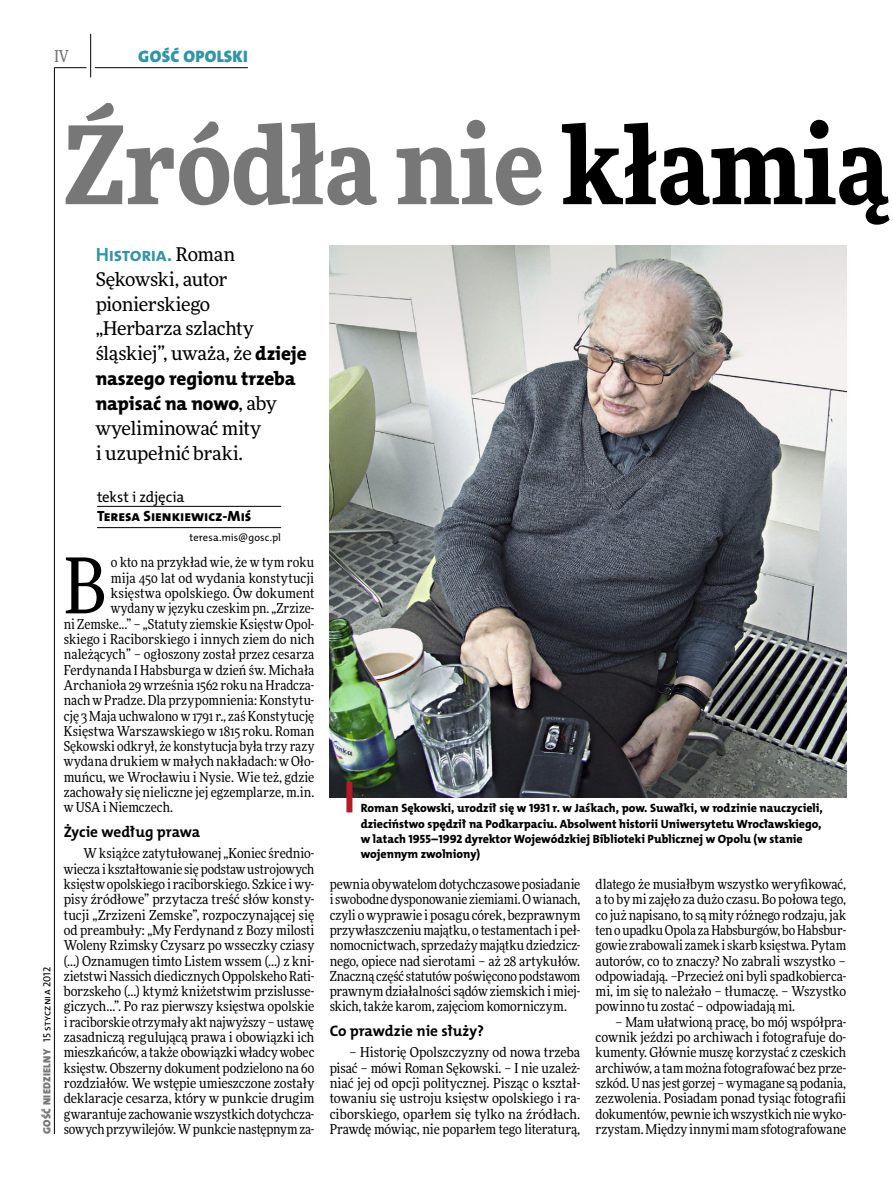
<style>
.page{position:relative;width:893px;height:1191px;background:#fff}
.page>*{position:absolute;margin:0;border:0;box-sizing:border-box;transform-origin:0 0}
.t1{font:900 108px "Freeday Narrow";color:#777778}
.t2{font:76.95px "Freeday Narrow News";color:#000}
.t3{font:19.35px/24.9px "The Mix HP8 Ex Bld";letter-spacing:-.01em;color:#000}
.t4{font:19.35px "The Mix HP7 Bld";letter-spacing:-.02em;color:#2f95a8}
.t5{font:18.9px/24.9px "Freeday News";letter-spacing:-.02em;color:#000}
.t6{font:16.65px "The Mix HP9 Blk";letter-spacing:.02em;color:#2f95a8}
.t7{font:500 16.5px "Freeday Narrow";color:#777778;scale:.9 1}
.t8{font:15.3px "The Mix HP7 Bld";color:#000}
.t9{font:14.85px "The Mix HP8 Ex Bld";color:#000}
.t10{font:14.85px "The Mix HP5 Plain";letter-spacing:-.01em;color:#000}
.t11{font:13.65px/15.3px "Freeday Narrow News";color:#000;text-align:justify}
.t12{font:12px/15.3px "The Mix HP8 Ex Bld";color:#000}
.t13{font:10.5px "The Mix HP9 Blk";letter-spacing:.025em;color:#777778}
.t14{font:10.5px "The Mix HP5 Plain";letter-spacing:.015em;color:#000}
.s1{font-family:"The Mix HP5 Plain";color:#000}
.s2{color:#000}
.s3{font-family:"Freeday News";font-size:18.9px;color:#000}
.s4{font-family:"The Mix HP8 Ex Bld";font-size:19.35px}
.s5{font-family:"Freeday News";font-size:18.9px}
</style>
<div class="page">
<hr style="left:54px;top:67px;width:1px;height:1067px;background:#000">
<hr style="left:90px;top:34px;width:1px;height:43px;background:#000">
<hr style="left:54px;top:67px;width:32px;height:1px;background:#000">
<hr style="left:95px;top:67px;width:153px;height:1px;background:#000">
<hr style="left:97px;top:506px;width:184px;height:1px;background:#000">
<hr style="left:97px;top:527px;width:184px;height:1px;background:#000">
<img style="left:330px;top:246px;width:516px;height:551px">
<div style="left:346px;top:782px;width:6px;height:30px;background:#b51b24"></div>
<p class="t7" style="left:54px;top:46px;width:17px">IV</p>
<p class="t6" style="left:138px;top:46px;width:111px">GOŚĆ OPOLSKI</p>
<p class="t13" style="left:40px;top:1134px;width:169px;rotate:-90deg">GOŚĆ NIEDZIELNY <span class="s1">15 stycznia 2012</span></p>
<h1 class="t1" style="left:64px;top:95px;width:826px">Źródła nie <span class="s2">kłamią</span></h1>
<h3 class="t4" style="left:96px;top:242px;width:141px">Historia. <span class="s3">Roman</span></h3>
<h3 class="t5" style="left:96px;top:266px;width:213px">Sękowski, autor pionierskiego<br>„Herbarza szlachty śląskiej”, uważa, że <span class="s4">dzieje</span></h3>
<h3 class="t3" style="left:96px;top:366px;width:202px">naszego regionu trzeba napisać na nowo<span class="s5">, aby</span></h3>
<h3 class="t5" style="left:96px;top:415px;width:167px">wyeliminować mity i uzupełnić braki.</h3>
<p class="t10" style="left:97px;top:487px;width:89px">tekst i zdjęcia</p>
<p class="t9" style="left:97px;top:507px;width:156px">Teresa Sienkiewicz-Miś</p>
<p class="t14" style="left:189px;top:530px;width:93px">teresa.mis@gosc.pl</p>
<h2 class="t2" style="left:64px;top:538px;width:44px">B</h2>
<p class="t11" style="left:111px;top:555px;width:205px">o kto na przykład wie, że w tym roku</p>
<p class="t11" style="left:111px;top:570px;width:205px">mija 450 lat od wydania konstytucji</p>
<p class="t11" style="left:111px;top:585px;width:205px">księstwa opolskiego. Ów dokument</p>
<p class="t11" style="left:111px;top:600px;width:205px">wydany w języku czeskim pn. „Zrzize-</p>
<p class="t11" style="left:64px;top:616px;width:252px">ni Zemske...” – „Statuty ziemskie Księstw Opol-</p>
<p class="t11" style="left:64px;top:631px;width:252px">skiego i Raciborskiego i innych ziem do nich</p>
<p class="t11" style="left:64px;top:646px;width:252px">należących” – ogłoszony został przez cesarza</p>
<p class="t11" style="left:64px;top:662px;width:252px">Ferdynanda I Habsburga w dzień św. Michała</p>
<p class="t11" style="left:64px;top:677px;width:252px">Archanioła 29 września 1562 roku na Hradcza-</p>
<p class="t11" style="left:64px;top:692px;width:252px">nach w Pradze. Dla przypomnienia: Konstytu-</p>
<p class="t11" style="left:64px;top:708px;width:252px">cję 3 Maja uchwalono w 1791 r., zaś Konstytucję</p>
<p class="t11" style="left:64px;top:723px;width:252px">Księstwa Warszawskiego w 1815 roku. Roman</p>
<p class="t11" style="left:64px;top:738px;width:252px">Sękowski odkrył, że konstytucja była trzy razy</p>
<p class="t11" style="left:64px;top:754px;width:252px">wydana drukiem w małych nakładach: w Oło-</p>
<p class="t11" style="left:64px;top:769px;width:252px">muńcu, we Wrocławiu i Nysie. Wie też, gdzie</p>
<p class="t11" style="left:64px;top:784px;width:252px">zachowały się nieliczne jej egzemplarze, m.in.</p>
<p class="t11" style="left:64px;top:799px;width:111px">w USA i Niemczech.</p>
<p class="t8" style="left:64px;top:821px;width:138px">Życie według prawa</p>
<p class="t11" style="left:64px;top:845px;width:252px;text-indent:20px">W książce zatytułowanej „Koniec średnio&shy;wiecza i kształtowanie się podstaw ustrojowych księstw opolskiego i raciborskiego. Szkice i wy&shy;pisy źródłowe” przytacza treść słów konsty&shy;tucji „Zrzizeni Zemske”, rozpoczynającej się od preambuły: „My Ferdynand z Bozy milosti Woleny Rzimsky Czysarz po wsseczky cziasy (…) Oznamugen timto Listem wssem (…) z kni&shy;zietstwi Nassich diedicznych Oppolskeho Rati&shy;borzskeho (…) ktymż kniżetstwim przislusse&shy;giczych…”. Po raz pierwszy księstwa opolskie i raciborskie otrzymały akt najwyższy – ustawę zasadniczą regulującą prawa i obowiązki ich mieszkańców, a także obowiązki władcy wobec księstw. Obszerny dokument podzielono na 60 rozdziałów. We wstępie umieszczone zostały deklaracje cesarza, który w punkcie drugim gwarantuje zachowanie wszystkich dotychcza&shy;sowych przywilejów. W punkcie następnym za-</p>
<p class="t12" style="left:361px;top:801px;width:464px">Roman Sękowski, urodził się w 1931 r. w Jaśkach, pow. Suwałki, w rodzinie nauczycieli, dzieciństwo spędził na Podkarpaciu. Absolwent historii Uniwersytetu Wrocławskiego, w latach 1955–1992 dyrektor Wojewódzkiej Biblioteki Publicznej w Opolu (w stanie wojennym zwolniony)</p>
<p class="t11" style="left:330px;top:876px;width:252px">pewnia obywatelom dotychczasowe posiadanie i swobodne dysponowanie ziemiami. O wianach, czyli o wyprawie i posagu córek, bezprawnym przywłaszczeniu majątku, o testamentach i peł&shy;nomocnictwach, sprzedaży majątku dziedzicz&shy;nego, opiece nad sierotami – aż 28 artykułów.<br>Znaczną część statutów poświęcono podstawom prawnym działalności sądów ziemskich i miej&shy;skich, także karom, zajęciom komorniczym.</p>
<p class="t8" style="left:330px;top:1020px;width:156px">Co prawdzie nie służy?</p>
<p class="t11" style="left:330px;top:1044px;width:252px;text-indent:20px">– Historię Opolszczyzny od nowa trzeba pisać – mówi Roman Sękowski. – I nie uzależ&shy;niać jej od opcji politycznej. Pisząc o kształ&shy;towaniu się ustroju księstw opolskiego i ra&shy;ciborskiego, oparłem się tylko na źródłach.<br>Prawdę mówiąc, nie poparłem tego literaturą,</p>
<p class="t11" style="left:596px;top:876px;width:252px">dlatego że musiałbym wszystko weryfikować, a to by mi zajęło za dużo czasu. Bo połowa tego, co już napisano, to są mity różnego rodzaju, jak ten o upadku Opola za Habsburgów, bo Habsbur&shy;gowie zrabowali zamek i skarb księstwa. Pytam autorów, co to znaczy? No zabrali wszystko – odpowiadają. –Przecież oni byli spadkobierca&shy;mi, im się to należało – tłumaczę. – Wszystko powinno tu zostać – odpowiadają mi.</p>
<p class="t11" style="left:596px;top:1014px;width:252px;text-indent:20px">– Mam ułatwioną pracę, bo mój współpra&shy;cownik jeździ po archiwach i fotografuje do&shy;kumenty. Głównie muszę korzystać z czeskich archiwów, a tam można fotografować bez prze&shy;szkód. U nas jest gorzej – wymagane są podania, zezwolenia. Posiadam ponad tysiąc fotografii dokumentów, pewnie ich wszystkich nie wyko&shy;rzystam. Między innymi mam sfotografowane</p>
</div>
